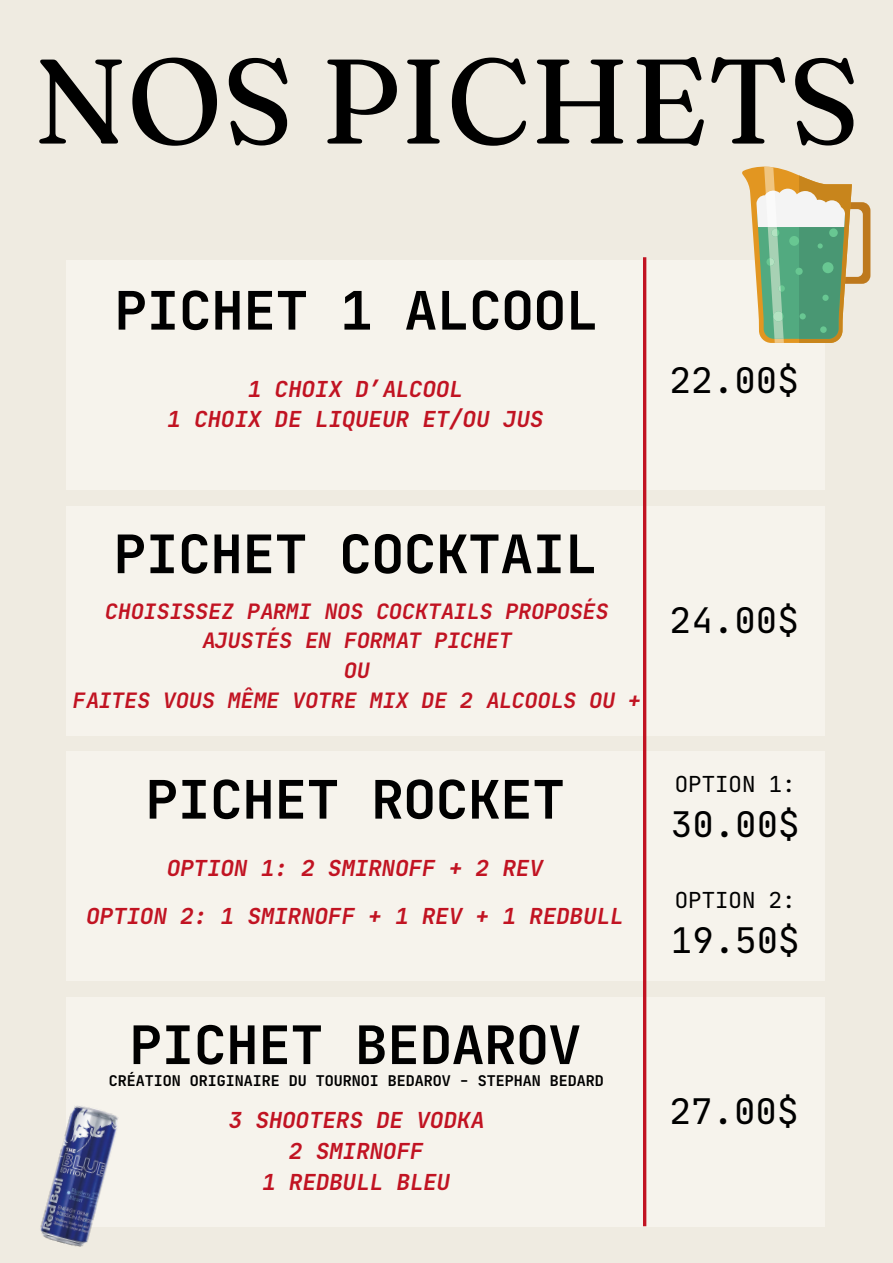
<style>
.page{position:relative;width:893px;height:1263px;background:#efebe1}
.page>*{position:absolute;margin:0;border:0;box-sizing:border-box;transform-origin:0 0}
.t1{font:120px "Fraunces 9 pt";color:#000}
.t2{font:700 53.7px "Jet Brains Mono";color:#000}
.t3{font:35.78px "Jet Brains Mono";color:#000}
.t4{font:italic 700 22.35px/30.9px "Jet Brains Mono";color:#c11322;text-align:center}
.t5{font:22.35px "Jet Brains Mono";color:#000}
.t6{font:italic 700 21.52px/29.8px "Jet Brains Mono";color:#c11322;text-align:center}
.t7{font:700 15px "Jet Brains Mono";color:#000}
</style>
<div class="page">
<div style="left:66px;top:261px;width:758px;height:229px;background:#f6f3ec"></div>
<div style="left:66px;top:506px;width:758px;height:229px;background:#f6f3ec"></div>
<div style="left:66px;top:751px;width:758px;height:230px;background:#f6f3ec"></div>
<div style="left:66px;top:997px;width:758px;height:229px;background:#f6f3ec"></div>
<hr style="left:643px;top:257px;width:3px;height:969px;background:#c11322">
<svg style="left:741px;top:166px;width:129px;height:177px"></svg>
<img style="left:40px;top:1105px;width:110px;height:142px">
<h3 class="t1" style="left:33px;top:26px;width:828px">NOS PICHETS</h3>
<h1 class="t2" style="left:115px;top:277px;width:485px">PICHET 1 ALCOOL</h1>
<h2 class="t4" style="left:167px;top:373px;width:377px">1 CHOIX D’ALCOOL<br>1 CHOIX DE LIQUEUR ET/OU JUS</h2>
<p class="t3" style="left:670px;top:358px;width:130px">22.00$</p>
<h5 class="t2" style="left:114px;top:520px;width:485px">PICHET COCKTAIL</h5>
<h5 class="t6" style="left:73px;top:596px;width:570px">CHOISISSEZ PARMI NOS COCKTAILS PROPOSÉS<br>AJUSTÉS EN FORMAT PICHET<br>OU<br>FAITES VOUS MÊME VOTRE MIX DE 2 ALCOOLS OU +</h5>
<h4 class="t2" style="left:146px;top:766px;width:420px">PICHET ROCKET</h4>
<h4 class="t4" style="left:167px;top:852px;width:377px">OPTION 1: 2 SMIRNOFF + 2 REV</h4>
<p class="t4" style="left:86px;top:900px;width:538px">OPTION 2: 1 SMIRNOFF + 1 REV + 1 REDBULL</p>
<h4 class="t2" style="left:130px;top:1011px;width:453px">PICHET BEDAROV</h4>
<h2 class="t7" style="left:109px;top:1071px;width:496px">CRÉATION ORIGINAIRE DU TOURNOI BEDAROV - STEPHAN BEDARD</h2>
<h3 class="t4" style="left:229px;top:1104px;width:257px">3 SHOOTERS DE VODKA<br>2 SMIRNOFF<br>1 REDBULL BLEU</h3>
<h2 class="t3" style="left:670px;top:598px;width:130px">24.00$</h2>
<h4 class="t5" style="left:675px;top:770px;width:122px">OPTION 1:</h4>
<h4 class="t3" style="left:671px;top:802px;width:130px">30.00$</h4>
<h3 class="t5" style="left:675px;top:886px;width:122px">OPTION 2:</h3>
<h3 class="t3" style="left:671px;top:918px;width:130px">19.50$</h3>
<h2 class="t3" style="left:669px;top:1089px;width:130px">27.00$</h2>
</div>
